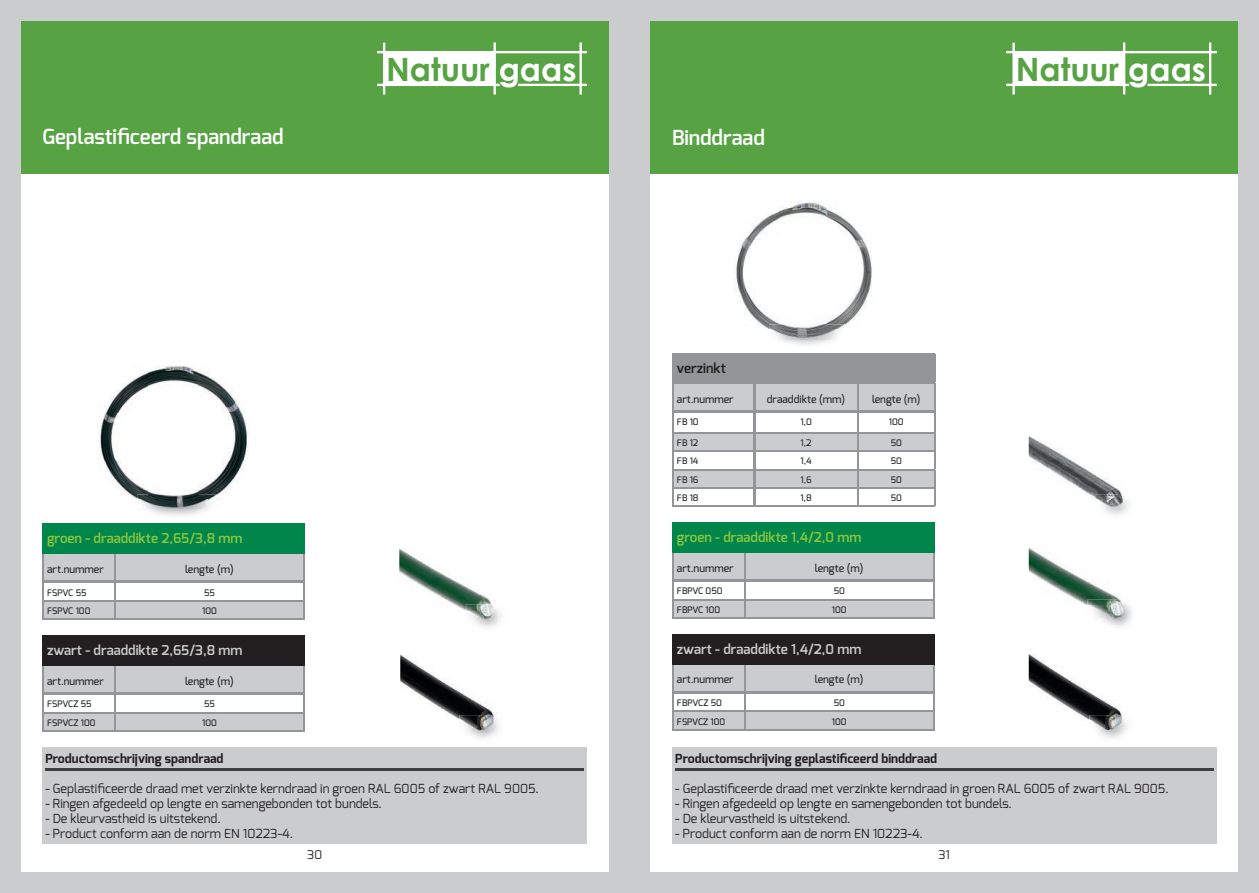
<style>
.page{position:relative;width:1259px;height:893px;background:#fff}
.page>*{position:absolute;margin:0;border:0;box-sizing:border-box;transform-origin:0 0}
.t1{font:700 32.1px "Century Gothic";color:#57a344}
.t2{font:600 20.7px "Exo";color:#fff}
.t3{font:600 13.5px "Exo";color:#8bc63e}
.t4{font:600 13.5px "Exo";color:#cbccce}
.t5{font:600 13.5px "Exo";color:#231f20}
.t6{font:12.45px "Exo";color:#231f20}
.t7{font:700 12.45px "Exo";color:#231f20}
.t8{font:12px "Exo";color:#231f20}
.t9{font:500 10.5px "Exo";color:#231f20}
.t10{font:500 9px "Exo";color:#231f20}
.s1{color:#fff}
</style>
<div class="page">
<div style="left:629px;top:0;width:630px;height:893px;background:#cbccce"></div>
<div style="left:651px;top:21px;width:587px;height:851px;background:#fff"></div>
<div style="left:651px;top:21px;width:587px;height:153px;background:#57a344"></div>
<hr style="left:1147px;top:84px;width:69px;height:2px;background:#fff">
<hr style="left:1123px;top:42px;width:2px;height:53px;background:#fff">
<hr style="left:1209px;top:42px;width:2px;height:53px;background:#fff">
<hr style="left:1012px;top:43px;width:2px;height:52px;background:#fff">
<hr style="left:1006px;top:51px;width:210px;height:2px;background:#fff">
<hr style="left:1006px;top:84px;width:123px;height:2px;background:#fff">
<div style="left:1013px;top:52px;width:111px;height:33px;background:#fff"></div>
<div style="left:0;top:0;width:629px;height:893px;background:#cbccce"></div>
<div style="left:21px;top:21px;width:587px;height:851px;background:#fff"></div>
<div style="left:21px;top:21px;width:587px;height:153px;background:#57a344"></div>
<hr style="left:518px;top:84px;width:68px;height:2px;background:#fff">
<hr style="left:493px;top:42px;width:3px;height:53px;background:#fff">
<hr style="left:579px;top:42px;width:3px;height:53px;background:#fff">
<hr style="left:383px;top:43px;width:2px;height:52px;background:#fff">
<hr style="left:377px;top:51px;width:209px;height:2px;background:#fff">
<hr style="left:377px;top:84px;width:122px;height:2px;background:#fff">
<div style="left:384px;top:52px;width:111px;height:33px;background:#fff"></div>
<hr style="left:672px;top:522px;width:72px;height:1px;background:#00854a">
<hr style="left:744px;top:522px;width:190px;height:1px;background:#00854a">
<svg style="left:672px;top:523px;width:262px;height:95px"></svg>
<hr style="left:672px;top:551px;width:72px;height:1px;background:#00854a">
<hr style="left:744px;top:551px;width:190px;height:1px;background:#00854a">
<hr style="left:672px;top:634px;width:72px;height:1px;background:#231f20">
<hr style="left:744px;top:634px;width:190px;height:1px;background:#231f20">
<svg style="left:672px;top:635px;width:262px;height:95px"></svg>
<hr style="left:672px;top:663px;width:72px;height:1px;background:#231f20">
<hr style="left:744px;top:663px;width:190px;height:1px;background:#231f20">
<div style="left:672px;top:747px;width:545px;height:97px;background:#cbccce"></div>
<hr style="left:675px;top:769px;width:539px;height:2px;background:#3e3e3f">
<hr style="left:672px;top:505px;width:82px;height:1px;background:#939598">
<hr style="left:754px;top:505px;width:104px;height:1px;background:#939598">
<hr style="left:858px;top:505px;width:77px;height:1px;background:#939598">
<hr style="left:672px;top:353px;width:82px;height:1px;background:#939598">
<hr style="left:754px;top:353px;width:104px;height:1px;background:#939598">
<hr style="left:858px;top:353px;width:77px;height:1px;background:#939598">
<svg style="left:672px;top:354px;width:263px;height:151px"></svg>
<hr style="left:672px;top:382px;width:82px;height:1px;background:#939598">
<hr style="left:754px;top:382px;width:104px;height:1px;background:#939598">
<hr style="left:858px;top:382px;width:77px;height:1px;background:#939598">
<img style="left:1028px;top:436px;width:94px;height:63px">
<img style="left:1096px;top:494px;width:31px;height:21px">
<img style="left:1028px;top:547px;width:93px;height:58px">
<img style="left:1087px;top:600px;width:45px;height:27px">
<img style="left:1028px;top:654px;width:94px;height:66px">
<img style="left:1089px;top:715px;width:39px;height:23px">
<img style="left:778px;top:324px;width:57px;height:21px">
<img style="left:736px;top:200px;width:136px;height:93px">
<img style="left:740px;top:293px;width:40px;height:37px">
<img style="left:826px;top:293px;width:43px;height:37px">
<img style="left:770px;top:330px;width:68px;height:9px">
<hr style="left:43px;top:523px;width:72px;height:1px;background:#00854a">
<hr style="left:115px;top:523px;width:189px;height:1px;background:#00854a">
<svg style="left:43px;top:524px;width:261px;height:95px"></svg>
<hr style="left:43px;top:552px;width:72px;height:1px;background:#00854a">
<hr style="left:115px;top:552px;width:189px;height:1px;background:#00854a">
<hr style="left:43px;top:635px;width:72px;height:1px;background:#231f20">
<hr style="left:115px;top:635px;width:189px;height:1px;background:#231f20">
<svg style="left:43px;top:636px;width:261px;height:95px"></svg>
<hr style="left:43px;top:664px;width:72px;height:1px;background:#231f20">
<hr style="left:115px;top:664px;width:189px;height:1px;background:#231f20">
<div style="left:42px;top:747px;width:545px;height:97px;background:#cbccce"></div>
<hr style="left:45px;top:769px;width:539px;height:2px;background:#3e3e3f">
<img style="left:399px;top:548px;width:93px;height:63px">
<img style="left:465px;top:605px;width:36px;height:23px">
<img style="left:400px;top:654px;width:95px;height:65px">
<img style="left:459px;top:715px;width:41px;height:24px">
<img style="left:145px;top:495px;width:63px;height:21px">
<img style="left:100px;top:365px;width:148px;height:96px">
<img style="left:104px;top:461px;width:44px;height:39px">
<img style="left:148px;top:491px;width:50px;height:4px">
<img style="left:198px;top:461px;width:46px;height:47px">
<img style="left:137px;top:500px;width:71px;height:8px">
<h2 class="t2" style="left:42px;top:124px;width:243px">Geplastificeerd spandraad</h2>
<h1 class="t1" style="left:386px;top:45px;width:192px">Natuur <span class="s1">gaas</span></h1>
<h1 class="t1" style="left:1015px;top:45px;width:192px">Natuur <span class="s1">gaas</span></h1>
<h2 class="t2" style="left:672px;top:124px;width:94px">Binddraad</h2>
<p class="t5" style="left:677px;top:360px;width:50px">verzinkt</p>
<p class="t9" style="left:677px;top:392px;width:58px">art.nummer</p>
<p class="t9" style="left:767px;top:392px;width:80px">draaddikte (mm)</p>
<p class="t9" style="left:872px;top:392px;width:50px">lengte (m)</p>
<p class="t10" style="left:677px;top:416px;width:23px">FB 10</p>
<p class="t10" style="left:800px;top:416px;width:13px">1,0</p>
<p class="t10" style="left:889px;top:416px;width:16px">100</p>
<p class="t10" style="left:677px;top:437px;width:23px">FB 12</p>
<p class="t10" style="left:800px;top:437px;width:13px">1,2</p>
<p class="t10" style="left:890px;top:437px;width:13px">50</p>
<p class="t10" style="left:677px;top:455px;width:23px">FB 14</p>
<p class="t10" style="left:800px;top:455px;width:13px">1,4</p>
<p class="t10" style="left:890px;top:455px;width:13px">50</p>
<p class="t10" style="left:677px;top:474px;width:23px">FB 16</p>
<p class="t10" style="left:800px;top:474px;width:13px">1,6</p>
<p class="t10" style="left:890px;top:474px;width:13px">50</p>
<p class="t10" style="left:677px;top:492px;width:23px">FB 18</p>
<p class="t10" style="left:800px;top:492px;width:13px">1,8</p>
<p class="t10" style="left:890px;top:492px;width:13px">50</p>
<p class="t3" style="left:47px;top:530px;width:197px">groen - draaddikte 2,65/3,8 mm</p>
<p class="t9" style="left:47px;top:562px;width:58px">art.nummer</p>
<p class="t9" style="left:185px;top:562px;width:50px">lengte (m)</p>
<p class="t10" style="left:47px;top:586px;width:41px">FSPVC 55</p>
<p class="t10" style="left:204px;top:586px;width:12px">55</p>
<p class="t10" style="left:47px;top:605px;width:45px">FSPVC 100</p>
<p class="t10" style="left:202px;top:605px;width:16px">100</p>
<p class="t4" style="left:47px;top:642px;width:197px">zwart - draaddikte 2,65/3,8 mm</p>
<p class="t9" style="left:47px;top:674px;width:58px">art.nummer</p>
<p class="t9" style="left:185px;top:674px;width:50px">lengte (m)</p>
<p class="t10" style="left:47px;top:698px;width:46px">FSPVCZ 55</p>
<p class="t10" style="left:204px;top:698px;width:12px">55</p>
<p class="t10" style="left:47px;top:717px;width:50px">FSPVCZ 100</p>
<p class="t10" style="left:202px;top:717px;width:16px">100</p>
<p class="t7" style="left:45px;top:750px;width:180px">Productomschrijving spandraad</p>
<p class="t6" style="left:45px;top:780px;width:495px">- Geplastificeerde draad met verzinkte kerndraad in groen RAL 6005 of zwart RAL 9005.</p>
<p class="t6" style="left:45px;top:795px;width:338px">- Ringen afgedeeld op lengte en samengebonden tot bundels.</p>
<p class="t6" style="left:45px;top:810px;width:177px">- De kleurvastheid is uitstekend.</p>
<p class="t6" style="left:45px;top:825px;width:249px">- Product conform aan de norm EN 10223-4.</p>
<p class="t3" style="left:677px;top:529px;width:186px">groen - draaddikte 1,4/2,0 mm</p>
<p class="t9" style="left:677px;top:561px;width:58px">art.nummer</p>
<p class="t9" style="left:815px;top:561px;width:50px">lengte (m)</p>
<p class="t10" style="left:677px;top:585px;width:47px">FBPVC 050</p>
<p class="t10" style="left:833px;top:585px;width:13px">50</p>
<p class="t10" style="left:677px;top:604px;width:45px">FBPVC 100</p>
<p class="t10" style="left:832px;top:604px;width:16px">100</p>
<p class="t4" style="left:677px;top:641px;width:186px">zwart - draaddikte 1,4/2,0 mm</p>
<p class="t9" style="left:677px;top:673px;width:58px">art.nummer</p>
<p class="t9" style="left:815px;top:673px;width:50px">lengte (m)</p>
<p class="t10" style="left:677px;top:697px;width:46px">FBPVCZ 50</p>
<p class="t10" style="left:833px;top:697px;width:13px">50</p>
<p class="t10" style="left:677px;top:715px;width:50px">FSPVCZ 100</p>
<p class="t10" style="left:832px;top:715px;width:16px">100</p>
<p class="t7" style="left:675px;top:750px;width:263px">Productomschrijving geplastificeerd binddraad</p>
<p class="t6" style="left:675px;top:780px;width:495px">- Geplastificeerde draad met verzinkte kerndraad in groen RAL 6005 of zwart RAL 9005.</p>
<p class="t6" style="left:675px;top:795px;width:338px">- Ringen afgedeeld op lengte en samengebonden tot bundels.</p>
<p class="t6" style="left:675px;top:810px;width:177px">- De kleurvastheid is uitstekend.</p>
<p class="t6" style="left:675px;top:825px;width:249px">- Product conform aan de norm EN 10223-4.</p>
<p class="t8" style="left:307px;top:847px;width:16px">30</p>
<p class="t8" style="left:938px;top:847px;width:13px">31</p>
</div>
